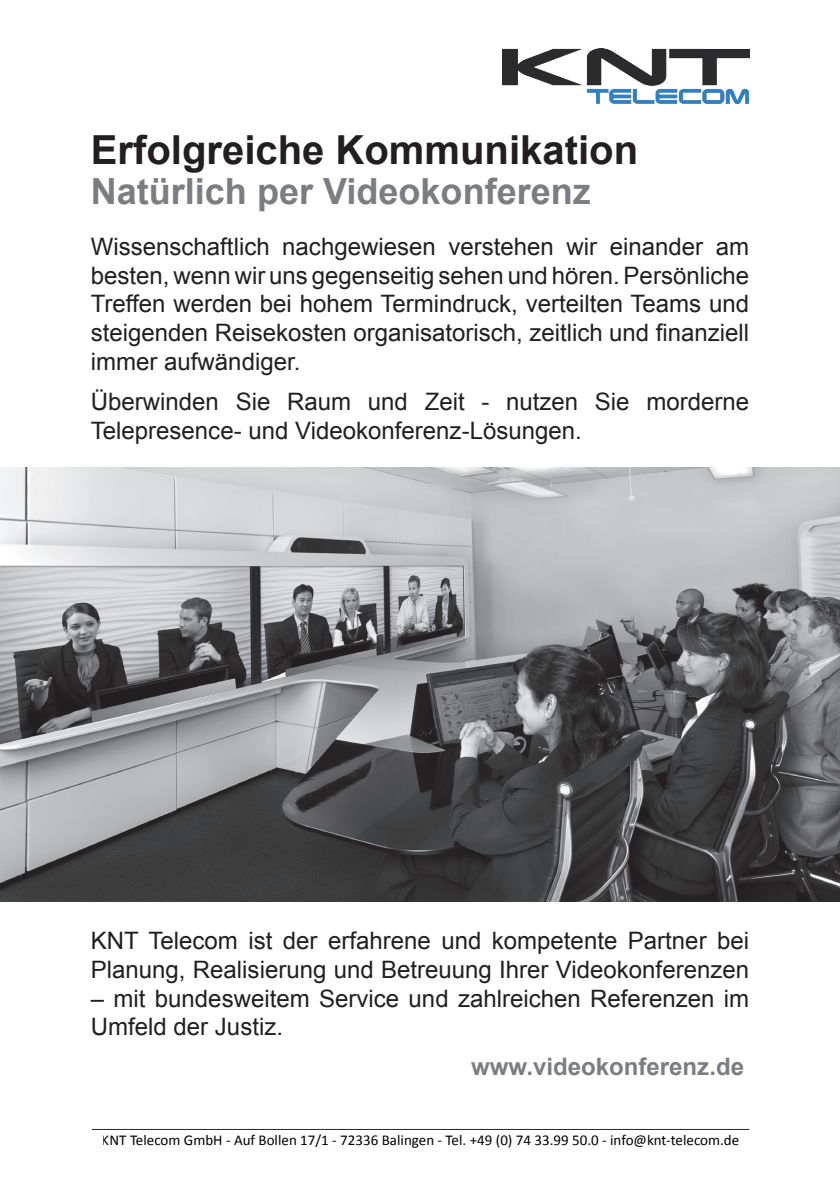
<style>
.page{position:relative;width:840px;height:1191px;background:#fff}
.page>*{position:absolute;margin:0;border:0;box-sizing:border-box;transform-origin:0 0}
.t1{font:700 40px "Arial";color:#231f20}
.t2{font:700 36px "Arial";color:#7c7d83}
.t3{font:24px/28.8px "Arial";color:#231f20}
.t4{font:700 24px "Arial";color:#7c7d83}
.t5{font:15px "Calibri";color:#000}
</style>
<div class="page">
<img style="left:502px;top:48px;width:246px;height:55px">
<hr style="left:92px;top:1129px;width:656px;height:1px;background:#231f20">
<img style="left:1px;top:468px;width:838px;height:433px">
<h1 class="t1" style="left:91px;top:123px;width:548px">Erfolgreiche Kommunikation</h1>
<h2 class="t2" style="left:91px;top:167px;width:501px">Natürlich per Videokonferenz</h2>
<p class="t3" style="left:91px;top:232px;width:659px;text-align:justify">Wissenschaftlich nachgewiesen verstehen wir einander am besten, wenn wir uns gegenseitig sehen und hören. Persönliche Treffen werden bei hohem Termindruck, verteilten Teams und steigenden Reisekosten organisatorisch, zeitlich und finanziell immer aufwändiger.</p>
<p class="t3" style="left:91px;top:387px;width:659px">Überwinden Sie Raum und Zeit - nutzen Sie morderne<br>Telepresence- und Videokonferenz-Lösungen.</p>
<p class="t3" style="left:91px;top:926px;width:659px">KNT Telecom ist der erfahrene und kompetente Partner bei<br>Planung, Realisierung und Betreuung Ihrer Videokonferenzen</p>
<p class="t3" style="left:91px;top:984px;width:659px">– mit bundesweitem Service und zahlreichen Referenzen im<br>Umfeld der Justiz.</p>
<p class="t4" style="left:471px;top:1051px;width:274px">www.videokonferenz.de</p>
<p class="t5" style="left:102px;top:1131px;width:638px">KNT Telecom GmbH ‐ Auf Bollen 17/1 ‐ 72336 Balingen ‐ Tel. +49 (0) 74 33.99 50.0 ‐ info@knt‐telecom.de</p>
</div>
